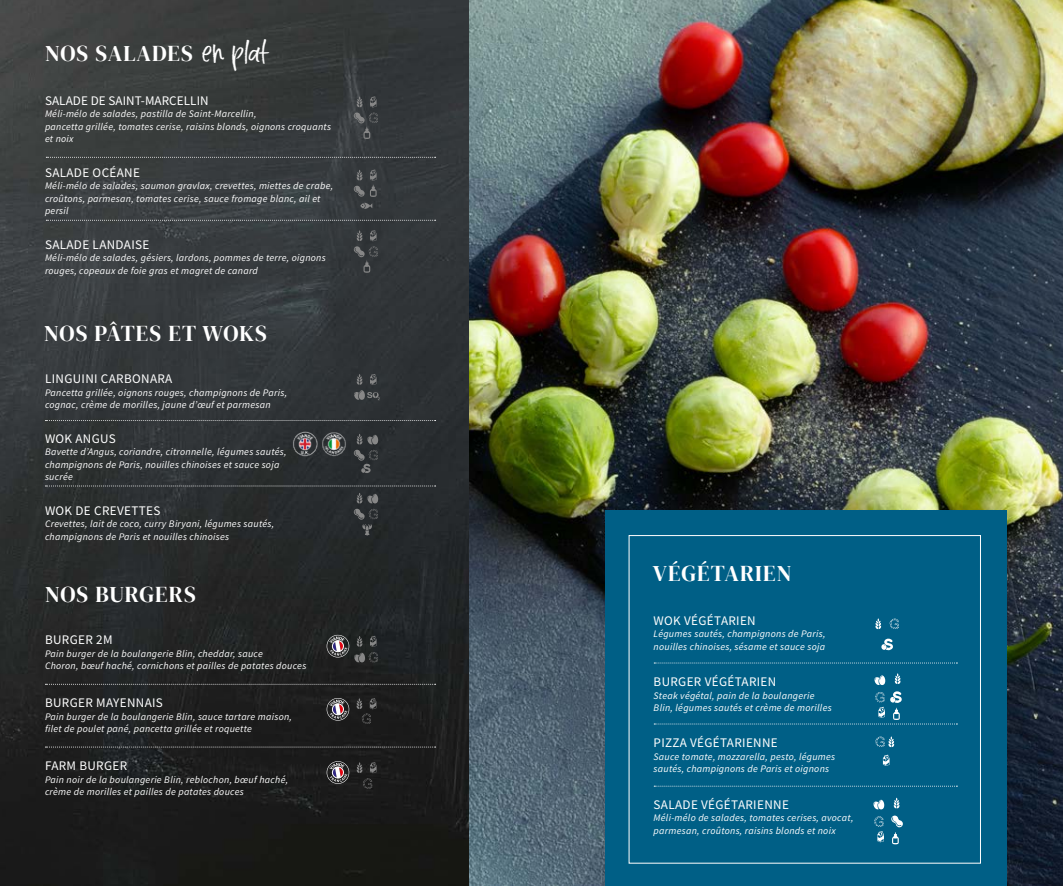
<style>
.page{position:relative;width:1063px;height:886px;background:#fff}
.page>*{position:absolute;margin:0;border:0;box-sizing:border-box;transform-origin:0 0}
.t1{font:30.62px "Mintsy";letter-spacing:.025em;color:#fff}
.t2{font:22.5px "DM Serif Display";letter-spacing:.045em;color:#fff}
.t3{font:13.12px "Source Sans Variable";letter-spacing:.025em;color:#fff}
.t4{font:13.12px "Source Sans Variable";letter-spacing:.005em;color:#fff}
.t5{font:italic 10px/12.5px "Source Sans Variable";letter-spacing:.025em;color:#fff}
</style>
<div class="page">
<img style="left:0;top:0;width:469px;height:886px">
<img style="left:469px;top:0;width:594px;height:886px">
<div style="left:605px;top:510px;width:401px;height:376px;background:#005f86"></div>
<svg style="left:46px;top:220px;width:390px;height:1px"></svg>
<svg style="left:46px;top:157px;width:390px;height:1px"></svg>
<svg style="left:45px;top:485px;width:391px;height:1px"></svg>
<svg style="left:45px;top:746px;width:391px;height:1px"></svg>
<svg style="left:45px;top:420px;width:391px;height:1px"></svg>
<svg style="left:45px;top:684px;width:391px;height:1px"></svg>
<div style="left:629px;top:535px;width:352px;height:328px;border:1px solid #fff"></div>
<svg style="left:654px;top:662px;width:303px;height:1px"></svg>
<svg style="left:654px;top:786px;width:303px;height:1px"></svg>
<img style="left:289px;top:420px;width:29px;height:46px">
<img style="left:318px;top:420px;width:33px;height:46px">
<svg style="left:326px;top:761px;width:24px;height:23px"></svg>
<svg style="left:326px;top:698px;width:24px;height:23px"></svg>
<svg style="left:360px;top:203px;width:12px;height:6px"></svg>
<svg style="left:326px;top:634px;width:52px;height:29px"></svg>
<svg style="left:357px;top:762px;width:20px;height:27px"></svg>
<svg style="left:353px;top:374px;width:27px;height:27px"></svg>
<svg style="left:354px;top:434px;width:24px;height:39px"></svg>
<svg style="left:354px;top:493px;width:24px;height:42px"></svg>
<svg style="left:354px;top:96px;width:24px;height:43px"></svg>
<svg style="left:354px;top:230px;width:24px;height:43px"></svg>
<svg style="left:354px;top:170px;width:23px;height:27px"></svg>
<svg style="left:356px;top:698px;width:20px;height:26px"></svg>
<svg style="left:875px;top:618px;width:6px;height:11px"></svg>
<svg style="left:890px;top:618px;width:9px;height:11px"></svg>
<svg style="left:881px;top:639px;width:12px;height:11px"></svg>
<svg style="left:654px;top:673px;width:303px;height:51px"></svg>
<svg style="left:875px;top:736px;width:19px;height:11px"></svg>
<svg style="left:883px;top:755px;width:7px;height:11px"></svg>
<svg style="left:894px;top:798px;width:6px;height:10px"></svg>
<svg style="left:873px;top:800px;width:11px;height:10px"></svg>
<svg style="left:874px;top:816px;width:10px;height:26px"></svg>
<svg style="left:891px;top:815px;width:12px;height:29px"></svg>
<h2 class="t2" style="left:45px;top:41px;width:149px">NOS SALADES</h2>
<h1 class="t1" style="left:202px;top:38px;width:67px">en plat</h1>
<h3 class="t4" style="left:45px;top:92px;width:165px">SALADE DE SAINT-MARCELLIN</h3>
<p class="t5" style="left:45px;top:108px;width:288px">Méli-mélo de salades, pastilla de Saint-Marcellin,<br>pancetta grillée, tomates cerise, raisins blonds, oignons croquants et noix</p>
<h3 class="t3" style="left:45px;top:164px;width:96px">SALADE OCÉANE</h3>
<p class="t5" style="left:45px;top:180px;width:290px">Méli-mélo de salades, saumon gravlax, crevettes, miettes de crabe, croûtons, parmesan, tomates cerise, sauce fromage blanc, ail et persil</p>
<h3 class="t3" style="left:45px;top:236px;width:106px">SALADE LANDAISE</h3>
<p class="t5" style="left:45px;top:252px;width:282px">Méli-mélo de salades, gésiers, lardons, pommes de terre, oignons rouges, copeaux de foie gras et magret de canard</p>
<h2 class="t2" style="left:44px;top:320px;width:224px">NOS PÂTES ET WOKS</h2>
<h3 class="t3" style="left:45px;top:371px;width:129px">LINGUINI CARBONARA</h3>
<p class="t5" style="left:45px;top:386px;width:244px">Pancetta grillée, oignons rouges, champignons de Paris, cognac, crème de morilles, jaune d’œuf et parmesan</p>
<h3 class="t3" style="left:45px;top:430px;width:72px">WOK ANGUS</h3>
<p class="t5" style="left:45px;top:445px;width:243px">Bavette d’Angus, coriandre, citronnelle, légumes sautés, champignons de Paris, nouilles chinoises et sauce soja sucrée</p>
<h3 class="t3" style="left:45px;top:502px;width:117px">WOK DE CREVETTES</h3>
<p class="t5" style="left:45px;top:517px;width:231px">Crevettes, lait de coco, curry Biryani, légumes sautés, champignons de Paris et nouilles chinoises</p>
<h2 class="t2" style="left:45px;top:581px;width:152px">NOS BURGERS</h2>
<h3 class="t3" style="left:45px;top:632px;width:69px">BURGER 2M</h3>
<p class="t5" style="left:45px;top:647px;width:263px">Pain burger de la boulangerie Blin, cheddar, sauce<br>Choron, bœuf haché, cornichons et pailles de patates douces</p>
<h3 class="t3" style="left:45px;top:695px;width:119px">BURGER MAYENNAIS</h3>
<p class="t5" style="left:45px;top:710px;width:249px">Pain burger de la boulangerie Blin, sauce tartare maison, filet de poulet pané, pancetta grillée et roquette</p>
<h3 class="t3" style="left:45px;top:758px;width:84px">FARM BURGER</h3>
<p class="t5" style="left:45px;top:773px;width:245px">Pain noir de la boulangerie Blin, reblochon, bœuf haché, crème de morilles et pailles de patates douces</p>
<h2 class="t2" style="left:653px;top:561px;width:140px">VÉGÉTARIEN</h2>
<h3 class="t3" style="left:654px;top:612px;width:104px">WOK VÉGÉTARIEN</h3>
<p class="t5" style="left:654px;top:628px;width:173px">Légumes sautés, champignons de Paris, nouilles chinoises, sésame et sauce soja</p>
<h3 class="t3" style="left:654px;top:674px;width:124px">BURGER VÉGÉTARIEN</h3>
<p class="t5" style="left:654px;top:689px;width:180px">Steak végétal, pain de la boulangerie<br>Blin, légumes sautés et crème de morilles</p>
<h3 class="t3" style="left:654px;top:735px;width:126px">PIZZA VÉGÉTARIENNE</h3>
<p class="t5" style="left:654px;top:750px;width:183px">Sauce tomate, mozzarella, pesto, légumes sautés, champignons de Paris et oignons</p>
<h3 class="t3" style="left:654px;top:796px;width:137px">SALADE VÉGÉTARIENNE</h3>
<p class="t5" style="left:654px;top:811px;width:201px">Méli-mélo de salades, tomates cerises, avocat, parmesan, croûtons, raisins blonds et noix</p>
</div>
